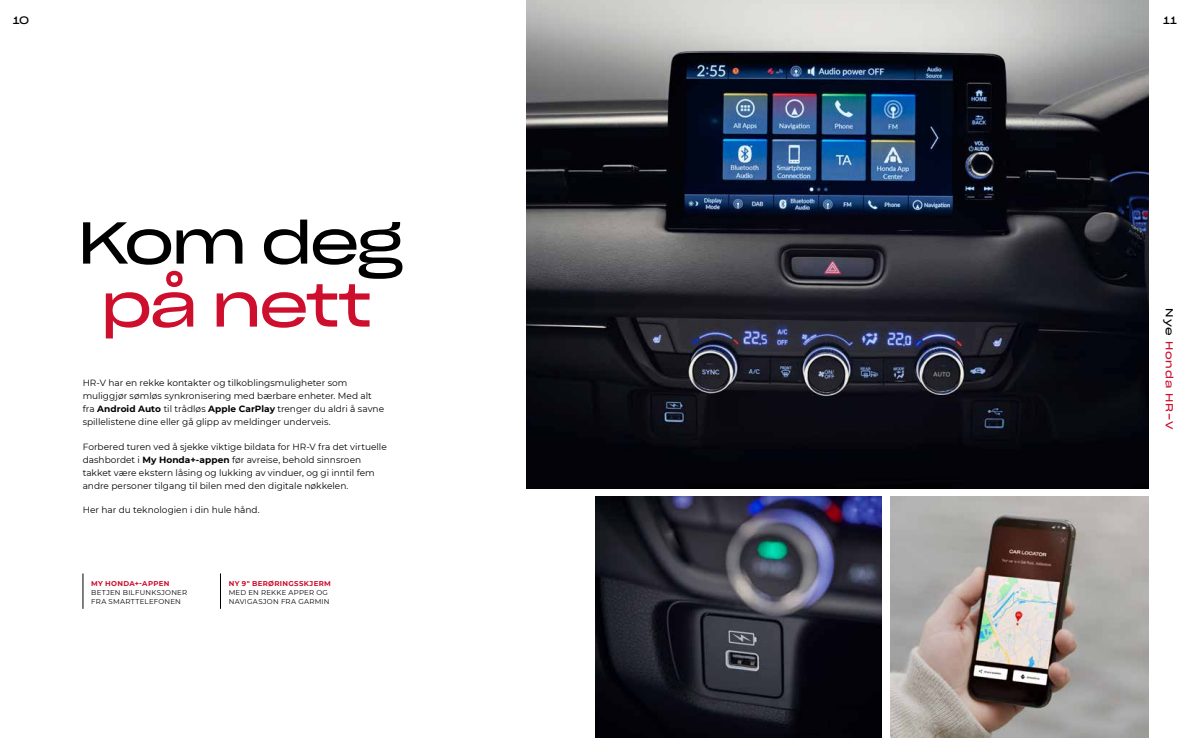
<style>
.page{position:relative;width:1191px;height:738px;background:#fff}
.page>*{position:absolute;margin:0;border:0;box-sizing:border-box;transform-origin:0 0}
.t1{font:58px "Sharp Grotesk Book 25";letter-spacing:-.04em;color:#000}
.t2{font:58px "Sharp Grotesk Book 25";letter-spacing:-.04em;color:#ce0e2d}
.t3{font:10.5px "Sharp Grotesk Book 25";color:#000}
.t4{font:10px "Sharp Grotesk Book 25";letter-spacing:.09em;color:#ce0e2d}
.t5{font:9px/13px "Montserrat";color:#000}
.t6{font:7px/9px "Montserrat";letter-spacing:.04em;color:#000}
.t7{font:700 7px "Montserrat";letter-spacing:.045em;color:#ce0e2d}
.s1{font-weight:700}
.s2{color:#000}
</style>
<div class="page">
<img style="left:595px;top:496px;width:287px;height:241px">
<img style="left:890px;top:496px;width:258px;height:241px">
<img style="left:527px;top:0;width:621px;height:488px">
<hr style="left:83px;top:573px;width:1px;height:35px;background:#000">
<hr style="left:220px;top:573px;width:1px;height:35px;background:#000">
<p class="t3" style="left:13px;top:11px;width:18px">10</p>
<p class="t3" style="left:1163px;top:11px;width:15px">11</p>
<h1 class="t1" style="left:77px;top:192px;width:327px">Kom deg</h1>
<h1 class="t2" style="left:101px;top:255px;width:272px">på nett</h1>
<p class="t5" style="left:83px;top:376px;width:303px">HR-V har en rekke kontakter og tilkoblingsmuligheter som muliggjør sømløs synkronisering med bærbare enheter. Med alt fra <span class="s1">Android Auto</span> til trådløs <span class="s1">Apple CarPlay</span> trenger du aldri å savne spillelistene dine eller gå glipp av meldinger underveis.</p>
<p class="t5" style="left:83px;top:439px;width:305px">Forbered turen ved å sjekke viktige bildata for HR-V fra det virtuelle dashbordet i <span class="s1">My Honda+-appen</span> før avreise, behold sinnsroen takket være ekstern låsing og lukking av vinduer, og gi inntil fem andre personer tilgang til bilen med den digitale nøkkelen.</p>
<p class="t5" style="left:83px;top:502px;width:178px">Her har du teknologien i din hule hånd.</p>
<p class="t7" style="left:91px;top:577px;width:80px">MY HONDA+-APPEN</p>
<p class="t6" style="left:91px;top:587px;width:97px">BETJEN BILFUNKSJONER<br>FRA SMARTTELEFONEN</p>
<p class="t7" style="left:229px;top:577px;width:104px">NY 9" BERØRINGSSKJERM</p>
<p class="t6" style="left:229px;top:587px;width:102px">MED EN REKKE APPER OG<br>NAVIGASJON FRA GARMIN</p>
<p class="t4" style="left:1178px;top:308px;width:123px;rotate:90deg"><span class="s2">Nye</span> Honda HR-V</p>
</div>
